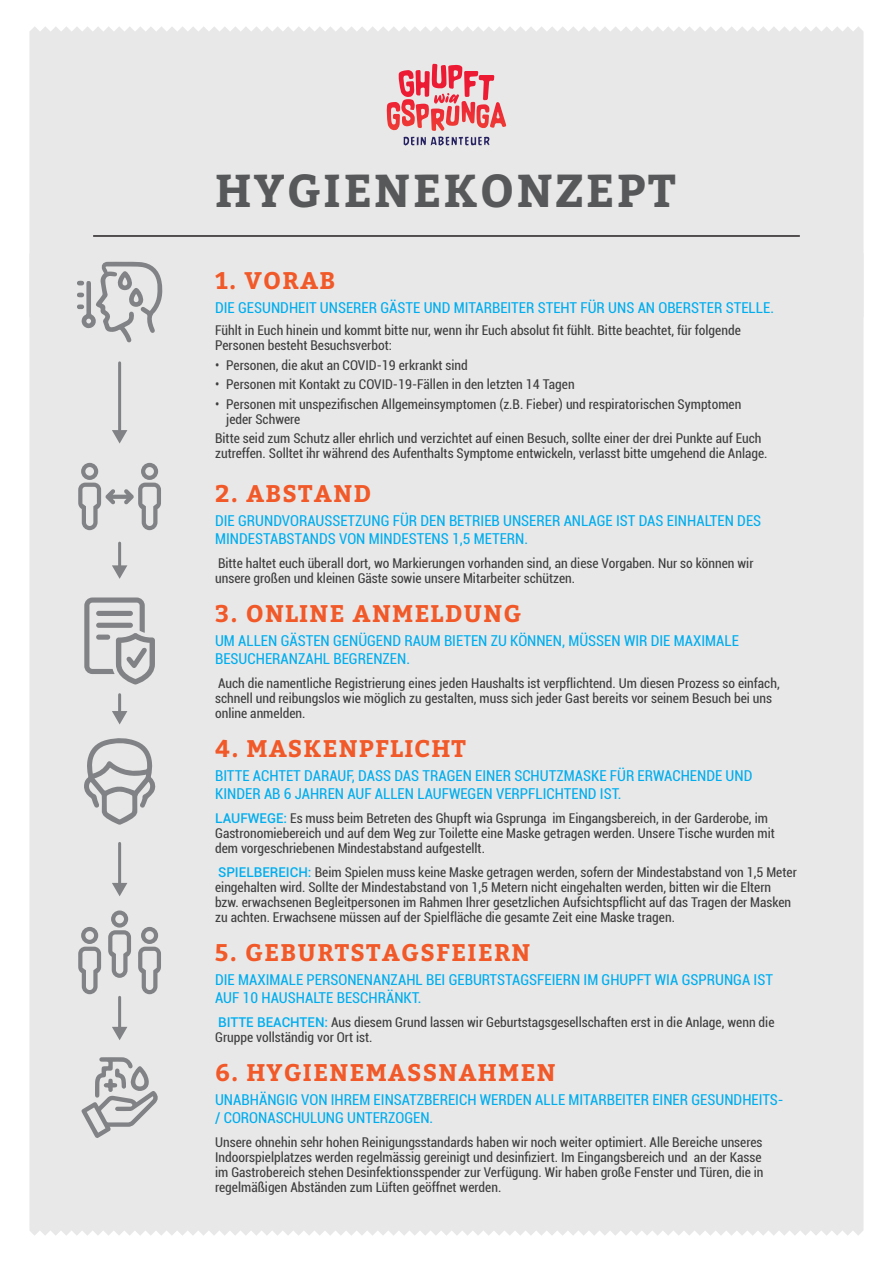
<style>
.page{position:relative;width:893px;height:1263px;background:#fff}
.page>*{position:absolute;margin:0;border:0;box-sizing:border-box;transform-origin:0 0}
.t1{font:700 45.9px "Bitter";letter-spacing:.05em;color:#57585a}
.t2{font:700 24px "Bitter";letter-spacing:.05em;color:#f15929}
.t3{font:condensed 15px/18px "Roboto";color:#00aeef}
.t4{font:condensed 13.5px/15px "Roboto";color:#3e3e3f}
.s1{font-weight:500;font-stretch:normal;color:#00aeef}
</style>
<div class="page">
<div style="left:29px;top:26px;width:834px;height:227px;background:#e9e8e8"></div>
<div style="left:29px;top:253px;width:834px;height:983px;background:#e9e8e8"></div>
<svg style="left:84px;top:737px;width:73px;height:88px;background:#c9c9ca"></svg>
<svg style="left:81px;top:1057px;width:78px;height:81px;background:#cbcbcc"></svg>
<svg style="left:78px;top:463px;width:83px;height:67px;background:#cccccd"></svg>
<svg style="left:78px;top:927px;width:23px;height:67px;background:#bdbdbf"></svg>
<svg style="left:138px;top:927px;width:23px;height:67px;background:#bdbdbe"></svg>
<svg style="left:108px;top:910px;width:23px;height:68px;background:#bebebf"></svg>
<svg style="left:77px;top:262px;width:86px;height:81px;background:#ccc"></svg>
<svg style="left:84px;top:597px;width:71px;height:87px;background:#c3c3c4"></svg>
<svg style="left:399px;top:64px;width:95px;height:36px;background:#ea8f99"></svg>
<svg style="left:403px;top:137px;width:87px;height:9px"></svg>
<hr style="left:93px;top:235px;width:707px;height:2px;background:#231f20">
<hr style="left:118px;top:363px;width:3px;height:69px;background:#808285">
<svg style="left:112px;top:430px;width:15px;height:14px"></svg>
<hr style="left:118px;top:543px;width:3px;height:25px;background:#808285">
<svg style="left:112px;top:565px;width:15px;height:14px"></svg>
<hr style="left:118px;top:695px;width:3px;height:18px;background:#808285">
<svg style="left:112px;top:711px;width:15px;height:13px"></svg>
<hr style="left:118px;top:997px;width:3px;height:32px;background:#808285">
<svg style="left:112px;top:1027px;width:15px;height:13px"></svg>
<hr style="left:118px;top:843px;width:3px;height:42px;background:#808285">
<svg style="left:112px;top:883px;width:15px;height:13px"></svg>
<h1 class="t1" style="left:215px;top:163px;width:462px">HYGIENEKONZEPT</h1>
<h2 class="t2" style="left:215px;top:266px;width:122px">1. VORAB</h2>
<p class="t3" style="left:215px;top:298px;width:560px">DIE GESUNDHEIT UNSERER GÄSTE UND MITARBEITER STEHT FÜR UNS AN OBERSTER STELLE.</p>
<p class="t4" style="left:215px;top:322px;width:527px">Fühlt in Euch hinein und kommt bitte nur, wenn ihr Euch absolut fit fühlt. Bitte beachtet, für folgende<br>Personen besteht Besuchsverbot:</p>
<p class="t4" style="left:215px;top:357px;width:254px">• Personen, die akut an COVID-19 erkrankt sind</p>
<p class="t4" style="left:215px;top:376px;width:361px">• Personen mit Kontakt zu COVID-19-Fällen in den letzten 14 Tagen</p>
<p class="t4" style="left:226px;top:396px;width:517px;text-indent:-11px">• Personen mit unspezifischen Allgemeinsymptomen (z.B. Fieber) und respiratorischen Symptomen jeder Schwere</p>
<p class="t4" style="left:215px;top:430px;width:554px">Bitte seid zum Schutz aller ehrlich und verzichtet auf einen Besuch, sollte einer der drei Punkte auf Euch zutreffen. Solltet ihr während des Aufenthalts Symptome entwickeln, verlasst bitte umgehend die Anlage.</p>
<h2 class="t2" style="left:215px;top:479px;width:157px">2. ABSTAND</h2>
<p class="t3" style="left:215px;top:511px;width:548px">DIE GRUNDVORAUSSETZUNG FÜR DEN BETRIEB UNSERER ANLAGE IST DAS EINHALTEN DES<br>MINDESTABSTANDS VON MINDESTENS 1,5 METERN.</p>
<p class="t4" style="left:215px;top:555px;width:540px">Bitte haltet euch überall dort, wo Markierungen vorhanden sind, an diese Vorgaben. Nur so können wir unsere großen und kleinen Gäste sowie unsere Mitarbeiter schützen.</p>
<h2 class="t2" style="left:215px;top:599px;width:308px">3. ONLINE ANMELDUNG</h2>
<p class="t3" style="left:215px;top:631px;width:525px">UM ALLEN GÄSTEN GENÜGEND RAUM BIETEN ZU KÖNNEN, MÜSSEN WIR DIE MAXIMALE<br>BESUCHERANZAHL BEGRENZEN.</p>
<p class="t4" style="left:215px;top:675px;width:566px">Auch die namentliche Registrierung eines jeden Haushalts ist verpflichtend. Um diesen Prozess so einfach, schnell und reibungslos wie möglich zu gestalten, muss sich jeder Gast bereits vor seinem Besuch bei uns online anmelden.</p>
<h2 class="t2" style="left:215px;top:734px;width:252px">4. MASKENPFLICHT</h2>
<p class="t3" style="left:215px;top:766px;width:539px">BITTE ACHTET DARAUF, DASS DAS TRAGEN EINER SCHUTZMASKE FÜR ERWACHENDE UND<br>KINDER AB 6 JAHREN AUF ALLEN LAUFWEGEN VERPFLICHTEND IST.</p>
<p class="t4" style="left:215px;top:810px;width:561px"><span class="s1">LAUFWEGE:</span> Es muss beim Betreten des Ghupft wia Gsprunga im Eingangsbereich, in der Garderobe, im<br>Gastronomiebereich und auf dem Weg zur Toilette eine Maske getragen werden. Unsere Tische wurden mit dem vorgeschriebenen Mindestabstand aufgestellt.</p>
<p class="t4" style="left:215px;top:864px;width:583px"><span class="s1">SPIELBEREICH:</span> Beim Spielen muss keine Maske getragen werden, sofern der Mindestabstand von 1,5 Meter eingehalten wird. Sollte der Mindestabstand von 1,5 Metern nicht eingehalten werden, bitten wir die Eltern bzw. erwachsenen Begleitpersonen im Rahmen Ihrer gesetzlichen Aufsichtspflicht auf das Tragen der Masken zu achten. Erwachsene müssen auf der Spielfläche die gesamte Zeit eine Maske tragen.</p>
<h2 class="t2" style="left:215px;top:938px;width:317px">5. GEBURTSTAGSFEIERN</h2>
<p class="t3" style="left:215px;top:970px;width:559px">DIE MAXIMALE PERSONENANZAHL BEI GEBURTSTAGSFEIERN IM GHUPFT WIA GSPRUNGA IST<br>AUF 10 HAUSHALTE BESCHRÄNKT.</p>
<p class="t4" style="left:215px;top:1014px;width:561px"><span class="s1">BITTE BEACHTEN:</span> Aus diesem Grund lassen wir Geburtstagsgesellschaften erst in die Anlage, wenn die<br>Gruppe vollständig vor Ort ist.</p>
<h2 class="t2" style="left:215px;top:1058px;width:342px">6. HYGIENEMASSNAHMEN</h2>
<p class="t3" style="left:215px;top:1090px;width:570px">UNABHÄNGIG VON IHREM EINSATZBEREICH WERDEN ALLE MITARBEITER EINER GESUNDHEITS-/ CORONASCHULUNG UNTERZOGEN.</p>
<p class="t4" style="left:215px;top:1134px;width:550px">Unsere ohnehin sehr hohen Reinigungsstandards haben wir noch weiter optimiert. Alle Bereiche unseres Indoorspielplatzes werden regelmässig gereinigt und desinfiziert. Im Eingangsbereich und an der Kasse im Gastrobereich stehen Desinfektionsspender zur Verfügung. Wir haben große Fenster und Türen, die in regelmäßigen Abständen zum Lüften geöffnet werden.</p>
</div>
